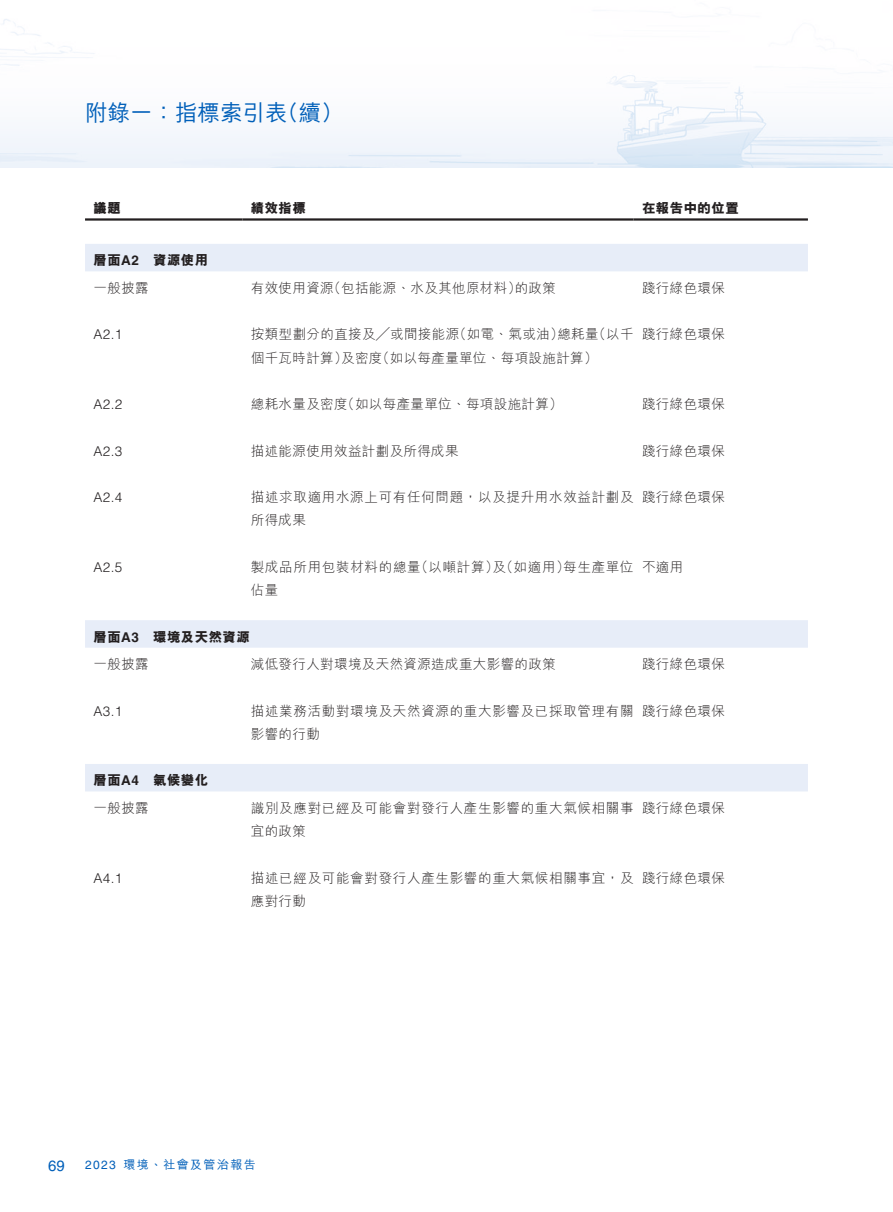
<style>
.page{position:relative;width:893px;height:1212px;background:#fff}
.page>*{position:absolute;margin:0;border:0;box-sizing:border-box;transform-origin:0 0}
.t1{font:500 22.5px "M Hei HK";color:#005fb9}
.t2{font:15px "Helvetica LT Std";color:#005fb9}
.t3{font:300 13.5px "M Hei HK";letter-spacing:.03em;color:#231f20}
.t4{font:300 13.5px "M Hei HK";letter-spacing:.05em;color:#231f20}
.t5{font:800 13.5px "M Hei HK";letter-spacing:.03em;color:#231f20}
.t6{font:300 13.5px "Helvetica LT Std";letter-spacing:.03em;color:#231f20}
.t7{font:300 13.5px "M Hei HK";letter-spacing:.055em;color:#231f20}
.t8{font:500 12px "M Hei HK";letter-spacing:.115em;color:#005fb9}
.t9{font:12px "Helvetica LT Std";color:#005fb9}
.s1{font-family:"Helvetica LT Std";font-weight:700}
</style>
<div class="page">
<img style="left:0;top:19px;width:893px;height:149px">
<svg style="left:85px;top:244px;width:723px;height:547px"></svg>
<hr style="left:85px;top:218px;width:157px;height:3px;background:#231f20">
<hr style="left:242px;top:218px;width:392px;height:3px;background:#231f20">
<hr style="left:634px;top:218px;width:174px;height:3px;background:#231f20">
<h1 class="t1" style="left:85px;top:96px;width:204px">附錄一：指標索引表</h1>
<h1 class="t1" style="left:276px;top:96px;width:69px">（續(</h1>
<p class="t5" style="left:94px;top:201px;width:29px">議題</p>
<p class="t5" style="left:251px;top:201px;width:57px">績效指標</p>
<p class="t5" style="left:642px;top:201px;width:98px">在報告中的位置</p>
<p class="t5" style="left:94px;top:254px;width:47px">層面<span class="s1">A2</span></p>
<p class="t5" style="left:153px;top:254px;width:57px">資源使用</p>
<p class="t3" style="left:94px;top:281px;width:57px">一般披露</p>
<p class="t3" style="left:327px;top:281px;width:195px">（包括能源、水及其他原材料）</p>
<p class="t3" style="left:251px;top:281px;width:84px">有效使用資源</p>
<p class="t3" style="left:515px;top:281px;width:43px">的政策</p>
<p class="t3" style="left:642px;top:281px;width:84px">踐行綠色環保</p>
<p class="t6" style="left:94px;top:326px;width:30px">A2.1</p>
<p class="t3" style="left:251px;top:328px;width:210px">按類型劃分的直接及╱或間接能源</p>
<p class="t3" style="left:453px;top:328px;width:112px">（如電、氣或油）</p>
<p class="t3" style="left:592px;top:328px;width:43px">（以千</p>
<p class="t3" style="left:557px;top:328px;width:43px">總耗量</p>
<p class="t3" style="left:642px;top:328px;width:84px">踐行綠色環保</p>
<p class="t3" style="left:251px;top:351px;width:98px">個千瓦時計算）</p>
<p class="t3" style="left:376px;top:351px;width:223px">（如以每產量單位、每項設施計算(</p>
<p class="t3" style="left:341px;top:351px;width:43px">及密度</p>
<p class="t6" style="left:94px;top:396px;width:30px">A2.2</p>
<p class="t3" style="left:341px;top:397px;width:223px">（如以每產量單位、每項設施計算）</p>
<p class="t3" style="left:251px;top:397px;width:98px">總耗水量及密度</p>
<p class="t3" style="left:642px;top:397px;width:84px">踐行綠色環保</p>
<p class="t6" style="left:94px;top:442px;width:30px">A2.3</p>
<p class="t3" style="left:251px;top:444px;width:209px">描述能源使用效益計劃及所得成果</p>
<p class="t3" style="left:642px;top:444px;width:84px">踐行綠色環保</p>
<p class="t6" style="left:94px;top:489px;width:30px">A2.4</p>
<p class="t4" style="left:251px;top:490px;width:384px">描述求取適用水源上可有任何問題，以及提升用水效益計劃及</p>
<p class="t3" style="left:642px;top:490px;width:84px">踐行綠色環保</p>
<p class="t3" style="left:251px;top:513px;width:57px">所得成果</p>
<p class="t6" style="left:94px;top:559px;width:30px">A2.5</p>
<p class="t3" style="left:415px;top:560px;width:156px">（以噸計算 （及） 如適用）</p>
<p class="t7" style="left:251px;top:560px;width:171px">製成品所用包裝材料的總量</p>
<p class="t3" style="left:563px;top:560px;width:72px">每生產單位</p>
<p class="t3" style="left:642px;top:560px;width:43px">不適用</p>
<p class="t3" style="left:251px;top:583px;width:29px">佔量</p>
<p class="t5" style="left:94px;top:630px;width:47px">層面<span class="s1">A3</span></p>
<p class="t5" style="left:153px;top:630px;width:98px">環境及天然資源</p>
<p class="t3" style="left:94px;top:657px;width:57px">一般披露</p>
<p class="t3" style="left:251px;top:657px;width:306px">減低發行人對環境及天然資源造成重大影響的政策</p>
<p class="t3" style="left:642px;top:657px;width:84px">踐行綠色環保</p>
<p class="t6" style="left:94px;top:702px;width:30px">A3.1</p>
<p class="t4" style="left:251px;top:704px;width:384px">描述業務活動對環境及天然資源的重大影響及已採取管理有關</p>
<p class="t3" style="left:251px;top:727px;width:71px">影響的行動</p>
<p class="t3" style="left:642px;top:704px;width:84px">踐行綠色環保</p>
<p class="t5" style="left:94px;top:774px;width:47px">層面<span class="s1">A4</span></p>
<p class="t5" style="left:153px;top:774px;width:57px">氣候變化</p>
<p class="t3" style="left:94px;top:801px;width:57px">一般披露</p>
<p class="t6" style="left:94px;top:869px;width:30px">A4.1</p>
<p class="t4" style="left:251px;top:801px;width:384px">識別及應對已經及可能會對發行人產生影響的重大氣候相關事</p>
<p class="t3" style="left:251px;top:824px;width:57px">宜的政策</p>
<p class="t3" style="left:642px;top:801px;width:84px">踐行綠色環保</p>
<p class="t4" style="left:251px;top:871px;width:384px">描述已經及可能會對發行人產生影響的重大氣候相關事宜，及</p>
<p class="t3" style="left:251px;top:894px;width:57px">應對行動</p>
<p class="t3" style="left:642px;top:871px;width:84px">踐行綠色環保</p>
<p class="t2" style="left:48px;top:1156px;width:18px">69</p>
<p class="t9" style="left:85px;top:1158px;width:32px">2023</p>
<p class="t8" style="left:123px;top:1156px;width:134px">環境、社會及管治報告</p>
</div>
